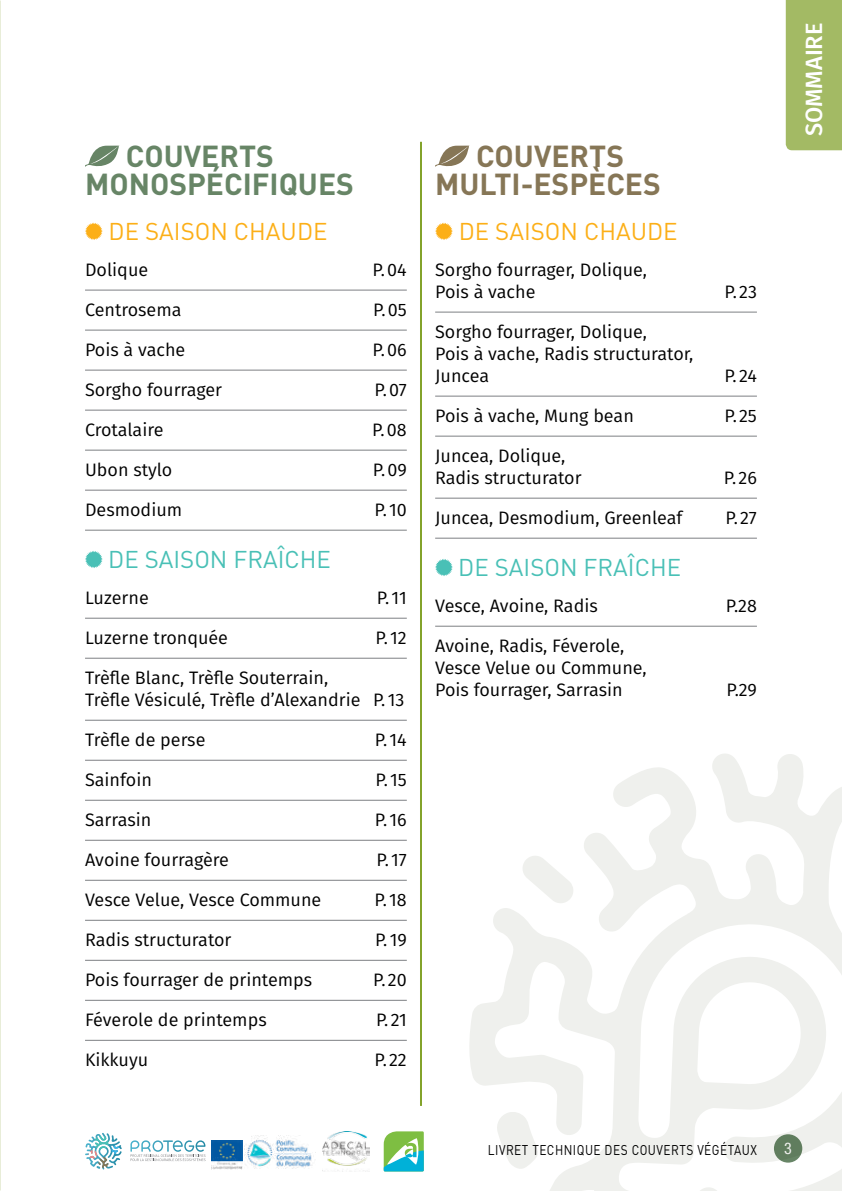
<style>
.page{position:relative;width:842px;height:1191px;background:#fff}
.page>*{position:absolute;margin:0;border:0;box-sizing:border-box;transform-origin:0 0}
.t1{font:700 30px/28px "DIN";color:#678566}
.t2{font:700 30px/28px "DIN";color:#867656;text-align:center}
.t3{font:24px "DIN";color:#49c0b6}
.t4{font:24px "DIN";color:#fcaf17}
.t5{font:500 23.6px "Fira Sans";color:#fff}
.t6{font:18px/22px "Fira Sans";color:#000}
.t7{font:condensed 16px "Helvetica Neue";color:#fff}
.t8{font:14px "DIN";letter-spacing:.04em;color:#000;scale:.85 1}
</style>
<div class="page">
<svg style="left:384px;top:1131px;width:40px;height:40px"></svg>
<img style="left:212px;top:1140px;width:31px;height:29px">
<svg style="left:85px;top:1133px;width:20px;height:25px"></svg>
<svg style="left:94px;top:1135px;width:15px;height:15px"></svg>
<svg style="left:88px;top:1150px;width:9px;height:8px"></svg>
<svg style="left:111px;top:1145px;width:9px;height:8px"></svg>
<svg style="left:99px;top:1157px;width:10px;height:10px"></svg>
<svg style="left:130px;top:1140px;width:75px;height:21px"></svg>
<img style="left:245px;top:1135px;width:71px;height:34px">
<img style="left:322px;top:1131px;width:47px;height:40px">
<svg style="left:0;top:807px;width:1px;height:384px"></svg>
<hr style="left:85px;top:289px;width:322px;height:2px;background:#939598">
<hr style="left:85px;top:329px;width:322px;height:2px;background:#939598">
<hr style="left:85px;top:369px;width:322px;height:2px;background:#939598">
<hr style="left:85px;top:409px;width:322px;height:2px;background:#939598">
<hr style="left:85px;top:449px;width:322px;height:2px;background:#939598">
<hr style="left:85px;top:489px;width:322px;height:2px;background:#939598">
<hr style="left:85px;top:529px;width:322px;height:2px;background:#939598">
<hr style="left:85px;top:617px;width:322px;height:2px;background:#939598">
<hr style="left:85px;top:657px;width:322px;height:2px;background:#939598">
<hr style="left:85px;top:719px;width:322px;height:2px;background:#939598">
<hr style="left:85px;top:759px;width:322px;height:2px;background:#939598">
<hr style="left:85px;top:799px;width:322px;height:2px;background:#939598">
<hr style="left:85px;top:839px;width:322px;height:2px;background:#939598">
<hr style="left:85px;top:879px;width:322px;height:2px;background:#939598">
<hr style="left:85px;top:919px;width:322px;height:2px;background:#939598">
<hr style="left:85px;top:959px;width:322px;height:2px;background:#939598">
<hr style="left:85px;top:999px;width:322px;height:2px;background:#939598">
<hr style="left:85px;top:1039px;width:322px;height:2px;background:#939598">
<svg style="left:85px;top:145px;width:35px;height:22px"></svg>
<svg style="left:85px;top:222px;width:18px;height:18px"></svg>
<svg style="left:85px;top:551px;width:18px;height:17px"></svg>
<hr style="left:435px;top:311px;width:322px;height:2px;background:#939598">
<hr style="left:435px;top:395px;width:322px;height:2px;background:#939598">
<hr style="left:435px;top:435px;width:322px;height:2px;background:#939598">
<hr style="left:435px;top:497px;width:322px;height:2px;background:#939598">
<hr style="left:435px;top:537px;width:322px;height:2px;background:#939598">
<hr style="left:435px;top:625px;width:322px;height:2px;background:#939598">
<svg style="left:435px;top:145px;width:35px;height:22px"></svg>
<svg style="left:435px;top:222px;width:18px;height:18px"></svg>
<svg style="left:435px;top:559px;width:18px;height:17px"></svg>
<div style="left:786px;top:0;width:56px;height:150px;background:#a3ba64"></div>
<hr style="left:420px;top:142px;width:2px;height:964px;background:#83a32b">
<svg style="left:469px;top:754px;width:373px;height:437px"></svg>
<h1 class="t1" style="left:85px;top:141px;width:270px;text-indent:41px">COUVERTS<br>MONOSPÉCIFIQUES</h1>
<h2 class="t4" style="left:109px;top:216px;width:220px">DE SAISON CHAUDE</h2>
<p class="t6" style="left:85px;top:258px;width:65px">Dolique</p>
<p class="t6" style="left:373px;top:258px;width:36px">P.04</p>
<p class="t6" style="left:85px;top:298px;width:98px">Centrosema</p>
<p class="t6" style="left:373px;top:298px;width:35px">P.05</p>
<p class="t6" style="left:85px;top:338px;width:102px">Pois à vache</p>
<p class="t6" style="left:373px;top:338px;width:36px">P.06</p>
<p class="t6" style="left:85px;top:378px;width:139px">Sorgho fourrager</p>
<p class="t6" style="left:374px;top:378px;width:34px">P.07</p>
<p class="t6" style="left:85px;top:418px;width:80px">Crotalaire</p>
<p class="t6" style="left:372px;top:418px;width:36px">P.08</p>
<p class="t6" style="left:85px;top:458px;width:89px">Ubon stylo</p>
<p class="t6" style="left:373px;top:458px;width:35px">P.09</p>
<p class="t6" style="left:85px;top:498px;width:99px">Desmodium</p>
<p class="t6" style="left:374px;top:498px;width:34px">P. 10</p>
<h2 class="t3" style="left:108px;top:544px;width:224px">DE SAISON FRAÎCHE</h2>
<p class="t6" style="left:85px;top:586px;width:65px">Luzerne</p>
<p class="t6" style="left:377px;top:586px;width:31px">P. 11</p>
<p class="t6" style="left:85px;top:626px;width:145px">Luzerne tronquée</p>
<p class="t6" style="left:376px;top:626px;width:33px">P. 12</p>
<p class="t6" style="left:85px;top:666px;width:321px">Trèfle Blanc, Trèfle Souterrain,<br>Trèfle Vésiculé, Trèfle d’Alexandrie P. 13</p>
<p class="t6" style="left:85px;top:728px;width:122px">Trèfle de perse</p>
<p class="t6" style="left:375px;top:728px;width:33px">P. 14</p>
<p class="t6" style="left:85px;top:768px;width:68px">Sainfoin</p>
<p class="t6" style="left:375px;top:768px;width:33px">P. 15</p>
<p class="t6" style="left:85px;top:808px;width:68px">Sarrasin</p>
<p class="t6" style="left:375px;top:808px;width:33px">P. 16</p>
<p class="t6" style="left:85px;top:848px;width:145px">Avoine fourragère</p>
<p class="t6" style="left:376px;top:848px;width:32px">P. 17</p>
<p class="t6" style="left:85px;top:888px;width:238px">Vesce Velue, Vesce Commune</p>
<p class="t6" style="left:375px;top:888px;width:34px">P. 18</p>
<p class="t6" style="left:85px;top:928px;width:148px">Radis structurator</p>
<p class="t6" style="left:375px;top:928px;width:33px">P. 19</p>
<p class="t6" style="left:85px;top:968px;width:229px">Pois fourrager de printemps</p>
<p class="t6" style="left:373px;top:968px;width:35px">P. 20</p>
<p class="t6" style="left:85px;top:1008px;width:183px">Féverole de printemps</p>
<p class="t6" style="left:376px;top:1008px;width:32px">P. 21</p>
<p class="t6" style="left:85px;top:1048px;width:65px">Kikkuyu</p>
<p class="t6" style="left:374px;top:1048px;width:34px">P. 22</p>
<h1 class="t2" style="left:435px;top:141px;width:227px">COUVERTS<br>MULTI-ESPÈCES</h1>
<h2 class="t4" style="left:459px;top:216px;width:220px">DE SAISON CHAUDE</h2>
<p class="t6" style="left:435px;top:258px;width:213px">Sorgho fourrager, Dolique,<br>Pois à vache</p>
<p class="t6" style="left:435px;top:320px;width:260px">Sorgho fourrager, Dolique,<br>Pois à vache, Radis structurator,<br>Juncea</p>
<p class="t6" style="left:725px;top:280px;width:34px">P. 23</p>
<p class="t6" style="left:724px;top:364px;width:34px">P. 24</p>
<p class="t6" style="left:435px;top:404px;width:200px">Pois à vache, Mung bean</p>
<p class="t6" style="left:724px;top:404px;width:34px">P. 25</p>
<p class="t6" style="left:435px;top:444px;width:148px">Juncea, Dolique,<br>Radis structurator</p>
<p class="t6" style="left:724px;top:466px;width:35px">P. 26</p>
<p class="t6" style="left:435px;top:506px;width:249px">Juncea, Desmodium, Greenleaf</p>
<p class="t6" style="left:726px;top:506px;width:33px">P. 27</p>
<h2 class="t3" style="left:458px;top:552px;width:224px">DE SAISON FRAÎCHE</h2>
<p class="t6" style="left:435px;top:594px;width:164px">Vesce, Avoine, Radis</p>
<p class="t6" style="left:726px;top:594px;width:33px">P.28</p>
<p class="t6" style="left:435px;top:634px;width:213px">Avoine, Radis, Féverole,<br>Vesce Velue ou Commune,<br>Pois fourrager, Sarrasin</p>
<p class="t6" style="left:726px;top:678px;width:32px">P.29</p>
<h3 class="t5" style="left:795px;top:136px;width:115px;rotate:-90deg">SOMMAIRE</h3>
<p class="t8" style="left:488px;top:1140px;width:318px">LIVRET TECHNIQUE DES COUVERTS VÉGÉTAUX</p>
<p class="t7" style="left:784px;top:1139px;width:9px">3</p>
</div>
